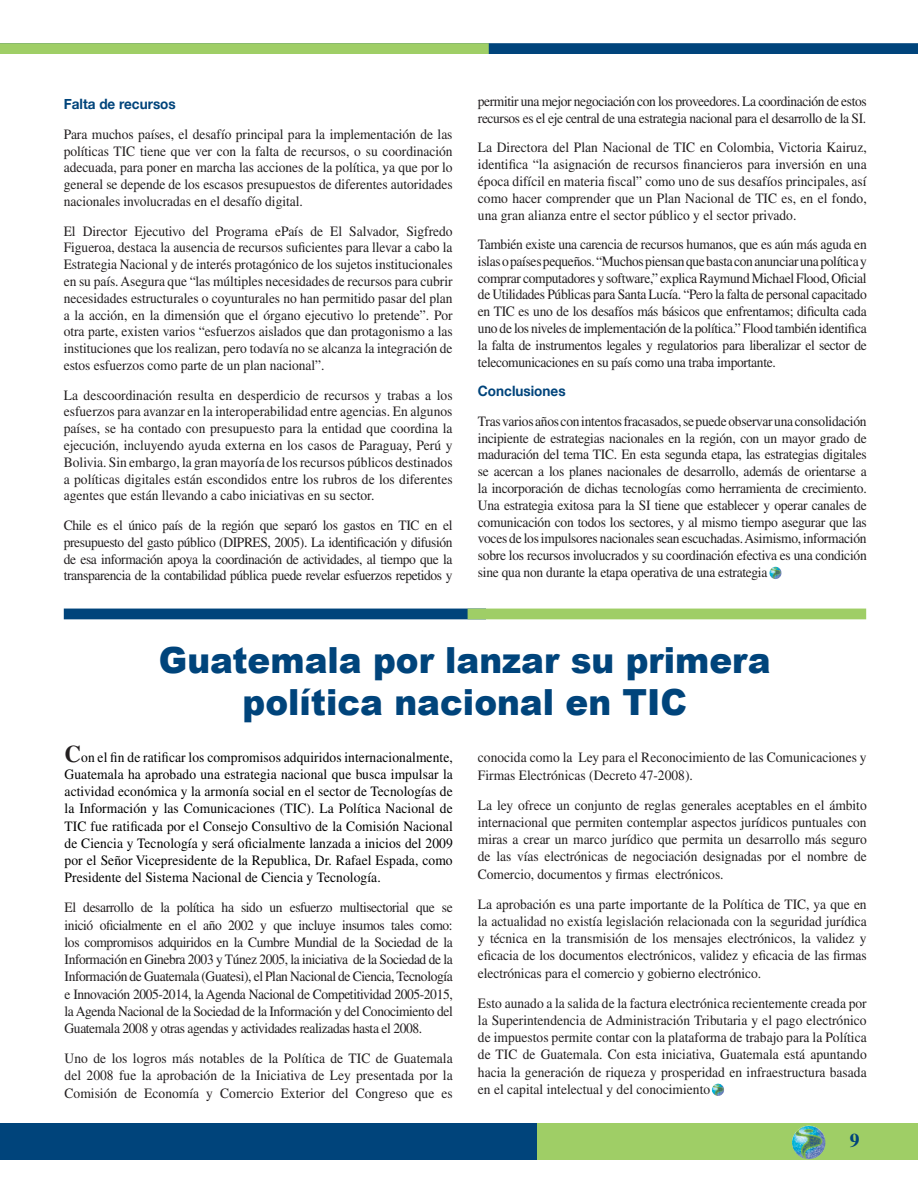
<style>
.page{position:relative;width:918px;height:1188px;background:#fff}
.page>*{position:absolute;margin:0;border:0;box-sizing:border-box;transform-origin:0 0}
.t1{font:900 36px/42px "Arial";color:#00447b;text-align:center;scale:.95 1}
.t2{font:700 19.5px "Times";color:#00447b}
.t3{font:14.25px/16.8px "Times";letter-spacing:-.005em;color:#231f20;text-align:justify;scale:.95 1}
.t4{font:14.25px/17.2px "Times";letter-spacing:.005em;color:#000;text-align:justify;scale:.95 1}
.t5{font:14.25px/16.8px "Times";letter-spacing:-.03em;color:#231f20;scale:.95 1}
.t6{font:700 14.25px "Helvetica Neue";color:#00447b;scale:.95 1}
.s1{font-weight:700;font-size:24px;color:#231f20}
</style>
<div class="page">
<div style="left:0;top:1124px;width:918px;height:36px;background:#9fce66"></div>
<div style="left:0;top:1124px;width:537px;height:36px;background:#00447b"></div>
<svg style="left:0;top:43px;width:918px;height:11px;background:#558e71"></svg>
<img style="left:792px;top:1126px;width:34px;height:34px">
<svg style="left:712px;top:1084px;width:12px;height:12px"></svg>
<div style="left:65px;top:610px;width:420px;height:8px;background:#00447b"></div>
<div style="left:64px;top:609px;width:422px;height:10px;border:3px solid #00447b"></div>
<div style="left:469px;top:610px;width:396px;height:8px;background:#9fce66"></div>
<div style="left:468px;top:609px;width:398px;height:10px;border:3px solid #9fce66"></div>
<svg style="left:769px;top:567px;width:13px;height:12px"></svg>
<p class="t6" style="left:64px;top:95px;width:119px">Falta de recursos</p>
<p class="t3" style="left:64px;top:126px;width:411px">Para muchos países, el desafío principal para la implementación de las políticas TIC tiene que ver con la falta de recursos, o su coordinación adecuada, para poner en marcha las acciones de la política, ya que por lo general se depende de los escasos presupuestos de diferentes autoridades nacionales involucradas en el desafío digital.</p>
<p class="t3" style="left:64px;top:222px;width:411px">El Director Ejecutivo del Programa ePaís de El Salvador, Sigfredo Figueroa, destaca la ausencia de recursos suficientes para llevar a cabo la Estrategia Nacional y de interés protagónico de los sujetos institucionales en su país. Asegura que “las múltiples necesidades de recursos para cubrir necesidades estructurales o coyunturales no han permitido pasar del plan a la acción, en la dimensión que el órgano ejecutivo lo pretende”. Por otra parte, existen varios “esfuerzos aislados que dan protagonismo a las instituciones que los realizan, pero todavía no se alcanza la integración de estos esfuerzos como parte de un plan nacional”.</p>
<p class="t3" style="left:64px;top:386px;width:411px">La descoordinación resulta en desperdicio de recursos y trabas a los esfuerzos para avanzar en la interoperabilidad entre agencias. En algunos países, se ha contado con presupuesto para la entidad que coordina la ejecución, incluyendo ayuda externa en los casos de Paraguay, Perú y Bolivia. Sin embargo, la gran mayoría de los recursos públicos destinados a políticas digitales están escondidos entre los rubros de los diferentes agentes que están llevando a cabo iniciativas en su sector.</p>
<p class="t3" style="left:64px;top:517px;width:411px">Chile es el único país de la región que separó los gastos en TIC en el presupuesto del gasto público (DIPRES, 2005). La identificación y difusión de esa información apoya la coordinación de actividades, al tiempo que la transparencia de la contabilidad pública puede revelar esfuerzos repetidos y</p>
<p class="t5" style="left:478px;top:93px;width:411px">permitir una mejor negociación con los proveedores. La coordinación de estos recursos es el eje central de una estrategia nacional para el desarrollo de la SI.</p>
<p class="t3" style="left:478px;top:139px;width:411px">La Directora del Plan Nacional de TIC en Colombia, Victoria Kairuz, identifica “la asignación de recursos financieros para inversión en una época difícil en materia fiscal” como uno de sus desafíos principales, así como hacer comprender que un Plan Nacional de TIC es, en el fondo, una gran alianza entre el sector público y el sector privado.</p>
<p class="t3" style="left:478px;top:236px;width:411px">También existe una carencia de recursos humanos, que es aún más aguda en islas o países pequeños. “Muchos piensan que basta con anunciar una política y comprar computadores y software,” explica Raymund Michael Flood, Oficial de Utilidades Públicas para Santa Lucía. “Pero la falta de personal capacitado en TIC es uno de los desafíos más básicos que enfrentamos; dificulta cada uno de los niveles de implementación de la política.” Flood también identifica la falta de instrumentos legales y regulatorios para liberalizar el sector de telecomunicaciones en su país como una traba importante.</p>
<p class="t6" style="left:478px;top:382px;width:94px">Conclusiones</p>
<p class="t3" style="left:478px;top:413px;width:411px">Tras varios años con intentos fracasados, se puede observar una consolidación incipiente de estrategias nacionales en la región, con un mayor grado de maduración del tema TIC. En esta segunda etapa, las estrategias digitales se acercan a los planes nacionales de desarrollo, además de orientarse a la incorporación de dichas tecnologías como herramienta de crecimiento.<br>Una estrategia exitosa para la SI tiene que establecer y operar canales de comunicación con todos los sectores, y al mismo tiempo asegurar que las voces de los impulsores nacionales sean escuchadas. Asimismo, información sobre los recursos involucrados y su coordinación efectiva es una condición sine qua non durante la etapa operativa de una estrategia</p>
<h1 class="t1" style="left:159px;top:639px;width:646px">Guatemala por lanzar su primera política nacional en TIC</h1>
<p class="t4" style="left:65px;top:748px;width:410px"><span class="s1">C</span>on el fin de ratificar los compromisos adquiridos internacionalmente, Guatemala ha aprobado una estrategia nacional que busca impulsar la actividad económica y la armonía social en el sector de Tecnologías de la Información y las Comunicaciones (TIC). La Política Nacional de TIC fue ratificada por el Consejo Consultivo de la Comisión Nacional de Ciencia y Tecnología y será oficialmente lanzada a inicios del 2009 por el Señor Vicepresidente de la Republica, Dr. Rafael Espada, como Presidente del Sistema Nacional de Ciencia y Tecnología.</p>
<p class="t3" style="left:65px;top:899px;width:410px;line-height:17.2px">El desarrollo de la política ha sido un esfuerzo multisectorial que se inició oficialmente en el año 2002 y que incluye insumos tales como: los compromisos adquiridos en la Cumbre Mundial de la Sociedad de la Información en Ginebra 2003 y Túnez 2005, la iniciativa de la Sociedad de la Información de Guatemala (Guatesi), el Plan Nacional de Ciencia, Tecnología e Innovación 2005-2014, la Agenda Nacional de Competitividad 2005-2015, la Agenda Nacional de la Sociedad de la Información y del Conocimiento del Guatemala 2008 y otras agendas y actividades realizadas hasta el 2008.</p>
<p class="t3" style="left:65px;top:1050px;width:410px;line-height:17.2px">Uno de los logros más notables de la Política de TIC de Guatemala del 2008 fue la aprobación de la Iniciativa de Ley presentada por la Comisión de Economía y Comercio Exterior del Congreso que es</p>
<p class="t3" style="left:478px;top:749px;width:411px;line-height:17.2px">conocida como la Ley para el Reconocimiento de las Comunicaciones y<br>Firmas Electrónicas (Decreto 47-2008).</p>
<p class="t3" style="left:478px;top:796px;width:411px;line-height:17.2px">La ley ofrece un conjunto de reglas generales aceptables en el ámbito internacional que permiten contemplar aspectos jurídicos puntuales con miras a crear un marco jurídico que permita un desarrollo más seguro de las vías electrónicas de negociación designadas por el nombre de Comercio, documentos y firmas electrónicos.</p>
<p class="t3" style="left:478px;top:895px;width:411px;line-height:17.2px">La aprobación es una parte importante de la Política de TIC, ya que en la actualidad no existía legislación relacionada con la seguridad jurídica y técnica en la transmisión de los mensajes electrónicos, la validez y eficacia de los documentos electrónicos, validez y eficacia de las firmas electrónicas para el comercio y gobierno electrónico.</p>
<p class="t3" style="left:478px;top:994px;width:411px;line-height:17.2px">Esto aunado a la salida de la factura electrónica recientemente creada por la Superintendencia de Administración Tributaria y el pago electrónico de impuestos permite contar con la plataforma de trabajo para la Política de TIC de Guatemala. Con esta iniciativa, Guatemala está apuntando hacia la generación de riqueza y prosperidad en infraestructura basada en el capital intelectual y del conocimiento</p>
<h2 class="t2" style="left:850px;top:1129px;width:11px">9</h2>
</div>
